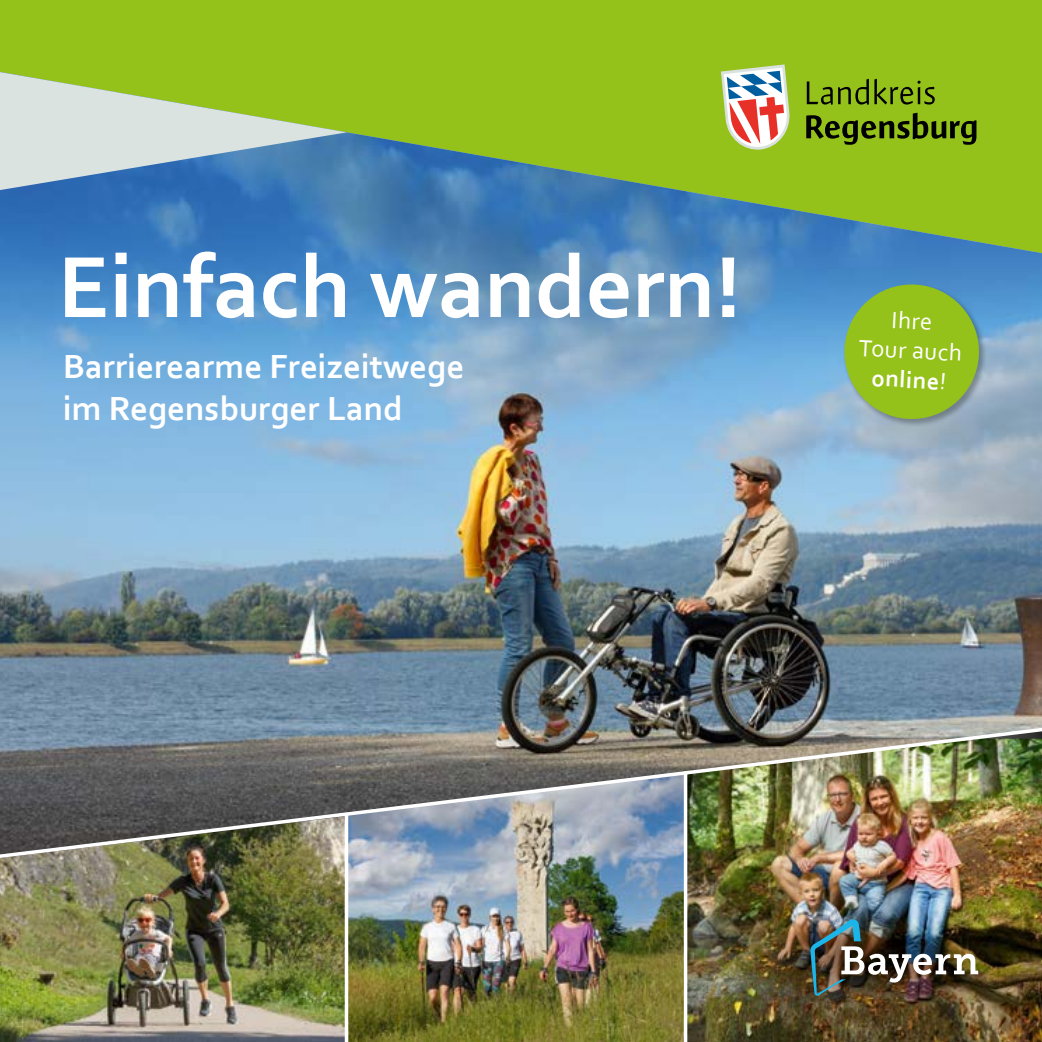
<style>
.page{position:relative;width:1042px;height:1042px;background:#fff}
.page>*{position:absolute;margin:0;border:0;box-sizing:border-box;transform-origin:0 0}
.t1{font:700 91px "Corbel";color:#fff}
.t2{font:700 35px/42px "Corbel";color:#fff}
.t3{font:24.5px/29.4px "Corbel";color:#fff;text-align:center}
.s1{font-weight:700}
</style>
<div class="page">
<div style="left:0;top:0;width:1042px;height:401px;background:#94c11a"></div>
<img style="left:0;top:78px;width:1042px;height:640px">
<svg style="left:806px;top:79px;width:170px;height:67px"></svg>
<svg style="left:721px;top:64px;width:70px;height:86px"></svg>
<img style="left:687px;top:862px;width:355px;height:180px">
<img style="left:348px;top:862px;width:336px;height:180px">
<img style="left:0;top:862px;width:345px;height:180px">
<img style="left:0;top:718px;width:1042px;height:144px">
<hr style="left:684px;top:771px;width:3px;height:271px;background:#fff">
<hr style="left:345px;top:815px;width:3px;height:227px;background:#fff">
<svg style="left:0;top:72px;width:347px;height:118px"></svg>
<div style="left:843px;top:283px;width:144px;height:144px;background:#000;opacity:.3"></div>
<svg style="left:842px;top:283px;width:139px;height:138px"></svg>
<div style="left:766px;top:877px;width:254px;height:158px;background:#000;opacity:.75"></div>
<img style="left:744px;top:919px;width:234px;height:83px">
<h1 class="t1" style="left:58px;top:230px;width:685px">Einfach wandern!</h1>
<p class="t2" style="left:63px;top:345px;width:403px">Barrierearme Freizeitwege im Regensburger Land</p>
<p class="t3" style="left:861px;top:303px;width:105px;rotate:3deg">Ihre<br>Tour auch <span class="s1">online</span>!</p>
</div>
